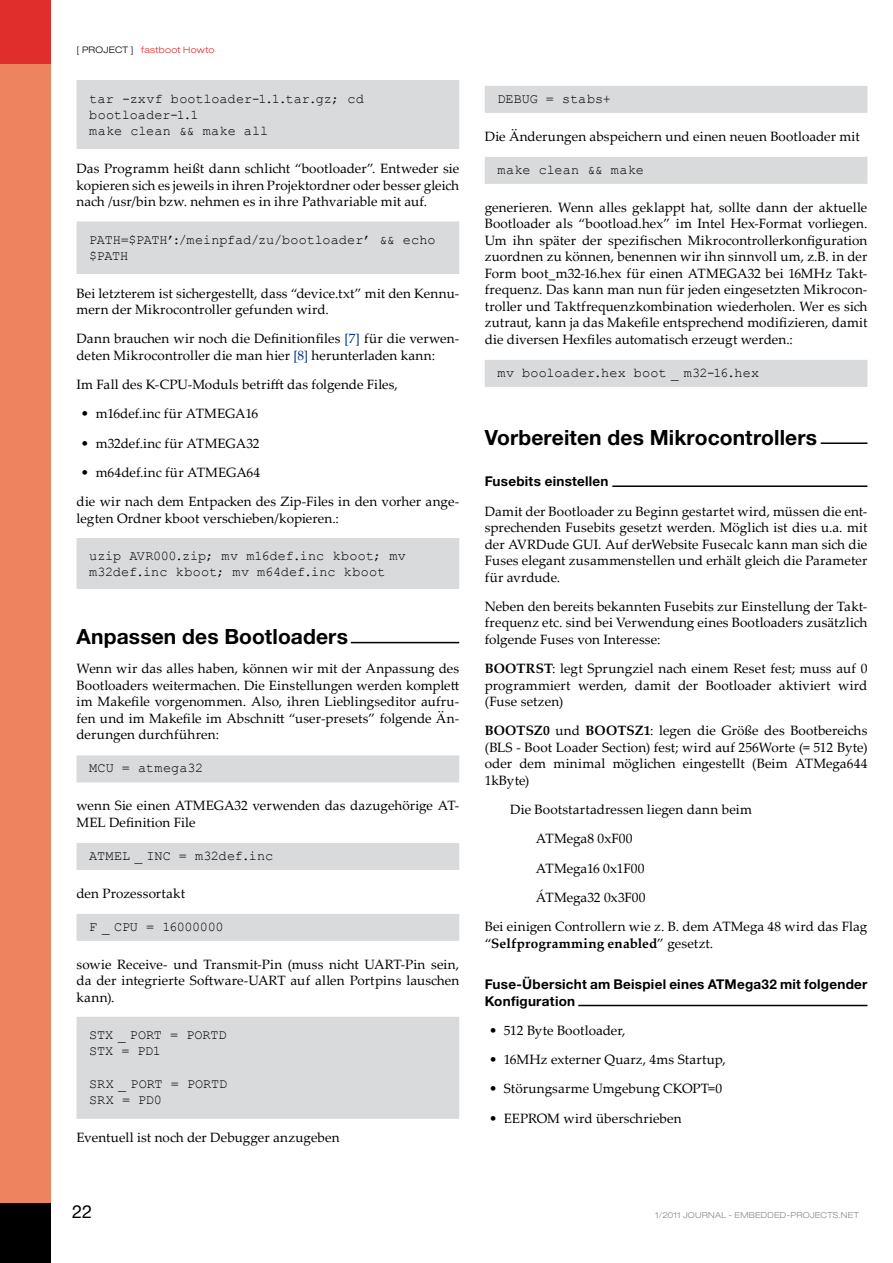
<style>
.page{position:relative;width:893px;height:1263px;background:#fff}
.page>*{position:absolute;margin:0;border:0;box-sizing:border-box;transform-origin:0 0}
.t1{font:700 21px "Helvetica Neue";letter-spacing:.005em;color:#000}
.t2{font:18px "Helvetica Neue";color:#000}
.t3{font:13.5px/16.5px "Palatino Linotype";letter-spacing:.005em;color:#000;text-align:justify}
.t4{font:13.5px/16.2px "Courier New";color:#000}
.t5{font:700 13.5px/16.2px "Helvetica Neue";letter-spacing:.02em;color:#000}
.t6{font:700 13.5px "Palatino Linotype";letter-spacing:.01em;color:#000}
.t7{font:13.5px "Courier New";letter-spacing:-.03em;color:#000}
.t8{font:300 expanded 9px "Helvetica Neue";letter-spacing:.025em;color:#e02e2c}
.t9{font:300 expanded 8.25px "Helvetica Neue";letter-spacing:.025em;color:#87888a}
.s1{color:#000}
.s2{color:#00347e}
.s3{font-weight:700}
.s4{font-weight:400}
</style>
<div class="page">
<div style="left:0;top:64px;width:51px;height:1139px;background:#ee8360"></div>
<div style="left:0;top:0;width:51px;height:64px;background:#e02e2c"></div>
<div style="left:0;top:1203px;width:51px;height:60px;background:#000"></div>
<div style="left:77px;top:80px;width:382px;height:69px;background:#d9dadb"></div>
<div style="left:77px;top:221px;width:382px;height:53px;background:#d9dadb"></div>
<div style="left:77px;top:538px;width:382px;height:51px;background:#d9dadb"></div>
<hr style="left:351px;top:642px;width:108px;height:1px;background:#000">
<div style="left:77px;top:755px;width:382px;height:27px;background:#d9dadb"></div>
<div style="left:77px;top:843px;width:382px;height:27px;background:#d9dadb"></div>
<div style="left:77px;top:914px;width:382px;height:27px;background:#d9dadb"></div>
<div style="left:77px;top:1017px;width:382px;height:102px;background:#d9dadb"></div>
<div style="left:485px;top:86px;width:382px;height:27px;background:#d9dadb"></div>
<div style="left:485px;top:157px;width:382px;height:27px;background:#d9dadb"></div>
<div style="left:485px;top:360px;width:382px;height:27px;background:#d9dadb"></div>
<hr style="left:821px;top:442px;width:46px;height:2px;background:#000">
<hr style="left:612px;top:485px;width:255px;height:2px;background:#000">
<hr style="left:578px;top:1005px;width:289px;height:1px;background:#000">
<p class="t8" style="left:77px;top:44px;width:140px"><span class="s1">[ PROJECT ]</span> fastboot Howto</p>
<p class="t4" style="left:89px;top:90px;width:276px">tar -zxvf bootloader-1.1.tar.gz; cd bootloader-1.1<br>make clean &amp;&amp; make all</p>
<p class="t3" style="left:77px;top:160px;width:384px">Das Programm heißt dann schlicht “bootloader”. Entweder sie kopieren sich es jeweils in ihren Projektordner oder besser gleich nach /usr/bin bzw. nehmen es in ihre Pathvariable mit auf.</p>
<p class="t4" style="left:89px;top:231px;width:348px">PATH=$PATH’:/meinpfad/zu/bootloader’ &amp;&amp; echo $PATH</p>
<p class="t3" style="left:77px;top:284px;width:384px">Bei letzterem ist sichergestellt, dass “device.txt” mit den Kennu&shy;mern der Mikrocontroller gefunden wird.</p>
<p class="t3" style="left:77px;top:330px;width:384px">Dann brauchen wir noch die Definitionfiles <span class="s2">[7]</span> für die verwen&shy;deten Mikrocontroller die man hier <span class="s2">[8]</span> herunterladen kann:</p>
<p class="t3" style="left:77px;top:376px;width:323px">Im Fall des K-CPU-Moduls betrifft das folgende Files,</p>
<p class="t3" style="left:81px;top:405px;width:179px">• m16def.inc für ATMEGA16</p>
<p class="t3" style="left:81px;top:434px;width:180px">• m32def.inc für ATMEGA32</p>
<p class="t3" style="left:77px;top:457px;width:384px;line-height:29.2px;text-indent:4px">• m64def.inc für ATMEGA64<br>die wir nach dem Entpacken des Zip-Files in den vorher ange-</p>
<p class="t3" style="left:77px;top:509px;width:264px">legten Ordner kboot verschieben/kopieren.:</p>
<p class="t4" style="left:89px;top:547px;width:318px">uzip AVR000.zip; mv m16def.inc kboot; mv m32def.inc kboot; mv m64def.inc kboot</p>
<h1 class="t1" style="left:77px;top:623px;width:273px">Anpassen des Bootloaders</h1>
<p class="t3" style="left:77px;top:660px;width:384px">Wenn wir das alles haben, können wir mit der Anpassung des Bootloaders weitermachen. Die Einstellungen werden komplett im Makefile vorgenommen. Also, ihren Lieblingseditor aufru&shy;fen und im Makefile im Abschnitt “user-presets” folgende Än&shy;derungen durchführen:</p>
<p class="t4" style="left:89px;top:760px;width:115px">MCU = atmega32</p>
<p class="t3" style="left:77px;top:797px;width:384px">wenn Sie einen ATMEGA32 verwenden das dazugehörige AT-<br>MEL Definition File</p>
<p class="t4" style="left:89px;top:847px;width:185px">ATMEL _ INC = m32def.inc</p>
<p class="t3" style="left:77px;top:884px;width:110px">den Prozessortakt</p>
<p class="t7" style="left:89px;top:918px;width:136px">F _ CPU = 16000000</p>
<p class="t3" style="left:77px;top:955px;width:384px">sowie Receive- und Transmit-Pin (muss nicht UART-Pin sein, da der integrierte Software-UART auf allen Portpins lauschen kann).</p>
<p class="t4" style="left:89px;top:1026px;width:139px">STX _ PORT = PORTD<br>STX = PD1</p>
<p class="t4" style="left:89px;top:1075px;width:139px">SRX _ PORT = PORTD<br>SRX = PD0</p>
<p class="t3" style="left:77px;top:1128px;width:265px">Eventuell ist noch der Debugger anzugeben</p>
<p class="t4" style="left:497px;top:90px;width:115px">DEBUG = stabs+</p>
<p class="t3" style="left:485px;top:127px;width:376px">Die Änderungen abspeichern und einen neuen Bootloader mit</p>
<p class="t4" style="left:497px;top:161px;width:148px">make clean &amp;&amp; make</p>
<p class="t3" style="left:485px;top:198px;width:384px">generieren. Wenn alles geklappt hat, sollte dann der aktuelle Bootloader als “bootload.hex” im Intel Hex-Format vorliegen.<br>Um ihn später der spezifischen Mikrocontrollerkonfiguration zuordnen zu können, benennen wir ihn sinnvoll um, z.B. in der Form boot_m32-16.hex für einen ATMEGA32 bei 16MHz Takt&shy;frequenz. Das kann man nun für jeden eingesetzten Mikrocon&shy;troller und Taktfrequenzkombination wiederholen. Wer es sich zutraut, kann ja das Makefile entsprechend modifizieren, damit die diversen Hexfiles automatisch erzeugt werden.:</p>
<p class="t4" style="left:497px;top:364px;width:263px">mv booloader.hex boot _ m32-16.hex</p>
<h1 class="t1" style="left:485px;top:424px;width:334px">Vorbereiten des Mikrocontrollers</h1>
<p class="t5" style="left:485px;top:473px;width:125px">Fusebits einstellen</p>
<p class="t3" style="left:485px;top:502px;width:384px">Damit der Bootloader zu Beginn gestartet wird, müssen die ent&shy;sprechenden Fusebits gesetzt werden. Möglich ist dies u.a. mit der AVRDude GUI. Auf derWebsite Fusecalc kann man sich die Fuses elegant zusammenstellen und erhält gleich die Parameter für avrdude.</p>
<p class="t3" style="left:485px;top:597px;width:384px">Neben den bereits bekannten Fusebits zur Einstellung der Takt&shy;frequenz etc. sind bei Verwendung eines Bootloaders zusätzlich folgende Fuses von Interesse:</p>
<p class="t3" style="left:485px;top:660px;width:384px"><span class="s3">BOOTRST</span>: legt Sprungziel nach einem Reset fest; muss auf 0 programmiert werden, damit der Bootloader aktiviert wird (Fuse setzen)</p>
<p class="t3" style="left:485px;top:722px;width:384px"><span class="s3">BOOTSZ0</span> und <span class="s3">BOOTSZ1</span>: legen die Größe des Bootbereichs (BLS - Boot Loader Section) fest; wird auf 256Worte (= 512 Byte) oder dem minimal möglichen eingestellt (Beim ATMega644<br>1kByte)</p>
<p class="t3" style="left:510px;top:801px;width:243px">Die Bootstartadressen liegen dann beim</p>
<p class="t3" style="left:536px;top:830px;width:98px">ATMega8 0xF00</p>
<p class="t3" style="left:536px;top:859px;width:110px">ATMega16 0x1F00</p>
<p class="t3" style="left:536px;top:888px;width:111px">ÁTMega32 0x3F00</p>
<p class="t3" style="left:485px;top:918px;width:384px">Bei einigen Controllern wie z. B. dem ATMega 48 wird das Flag</p>
<p class="t6" style="left:485px;top:933px;width:230px"><span class="s4">“</span>Selfprogramming enabled<span class="s4">” gesetzt.</span></p>
<p class="t5" style="left:485px;top:976px;width:384px">Fuse-Übersicht am Beispiel eines ATMega32 mit folgender<br>Konfiguration</p>
<p class="t3" style="left:489px;top:1021px;width:138px">• 512 Byte Bootloader,</p>
<p class="t3" style="left:489px;top:1051px;width:238px">• 16MHz externer Quarz, 4ms Startup,</p>
<p class="t3" style="left:489px;top:1080px;width:235px">• Störungsarme Umgebung CKOPT=0</p>
<p class="t3" style="left:489px;top:1109px;width:194px">• EEPROM wird überschrieben</p>
<h2 class="t2" style="left:72px;top:1200px;width:22px">22</h2>
<p class="t9" style="left:655px;top:1210px;width:205px">1/2011 JOURNAL - EMBEDDED-PROJECTS.NET</p>
</div>
